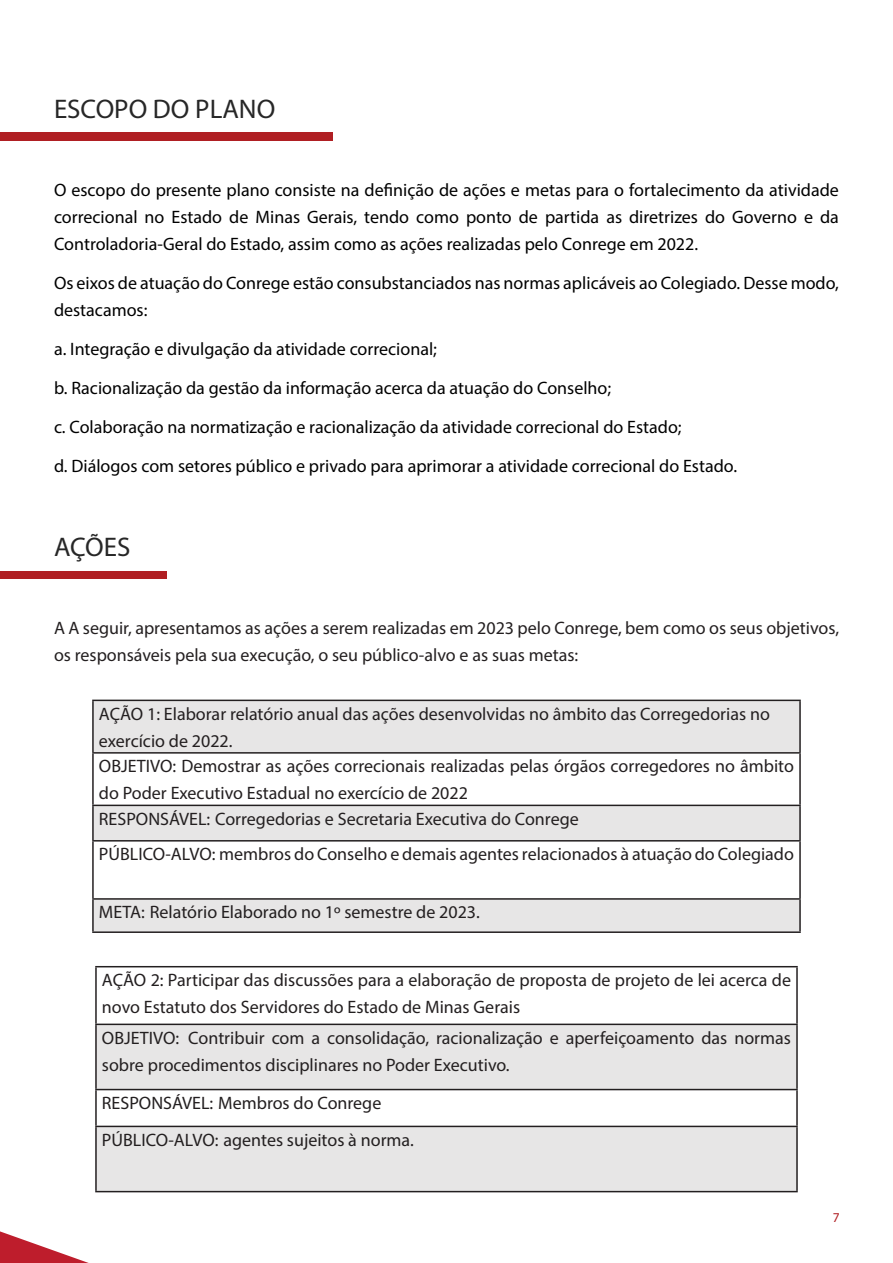
<style>
.page{position:relative;width:893px;height:1263px;background:#fff}
.page>*{position:absolute;margin:0;border:0;box-sizing:border-box;transform-origin:0 0}
.Heading_9{font:27px "Myriad Pro";color:#272727}
.t1{font:18px/27px "Myriad Pro";color:#231f20}
.t2{font:18px/27px "Myriad Pro";color:#000;text-align:justify}
.t3{font:13.5px "Myriad Pro";color:#b01f23}
</style>
<div class="page">
<svg style="left:94px;top:701px;width:705px;height:230px;fill:#e7e6e6"></svg>
<hr style="left:92px;top:700px;width:709px;height:1px;background:#231f20">
<hr style="left:92px;top:701px;width:2px;height:51px;background:#231f20">
<hr style="left:799px;top:701px;width:2px;height:51px;background:#231f20">
<hr style="left:92px;top:752px;width:709px;height:2px;background:#231f20">
<hr style="left:92px;top:754px;width:2px;height:51px;background:#231f20">
<hr style="left:799px;top:754px;width:2px;height:51px;background:#231f20">
<hr style="left:92px;top:805px;width:709px;height:1px;background:#231f20">
<hr style="left:92px;top:806px;width:2px;height:34px;background:#231f20">
<hr style="left:799px;top:806px;width:2px;height:34px;background:#231f20">
<hr style="left:92px;top:840px;width:709px;height:1px;background:#231f20">
<hr style="left:92px;top:841px;width:2px;height:57px;background:#231f20">
<hr style="left:799px;top:841px;width:2px;height:57px;background:#231f20">
<hr style="left:92px;top:898px;width:709px;height:2px;background:#231f20">
<hr style="left:92px;top:900px;width:2px;height:31px;background:#231f20">
<hr style="left:799px;top:900px;width:2px;height:31px;background:#231f20">
<hr style="left:92px;top:931px;width:709px;height:2px;background:#231f20">
<svg style="left:97px;top:1025px;width:699px;height:166px;fill:#e7e6e6"></svg>
<hr style="left:95px;top:966px;width:703px;height:1px;background:#231f20">
<hr style="left:95px;top:967px;width:2px;height:56px;background:#231f20">
<hr style="left:796px;top:967px;width:2px;height:56px;background:#231f20">
<hr style="left:95px;top:1023px;width:703px;height:2px;background:#231f20">
<hr style="left:95px;top:1025px;width:2px;height:64px;background:#231f20">
<hr style="left:796px;top:1025px;width:2px;height:64px;background:#231f20">
<hr style="left:95px;top:1089px;width:703px;height:1px;background:#231f20">
<hr style="left:95px;top:1090px;width:2px;height:36px;background:#231f20">
<hr style="left:796px;top:1090px;width:2px;height:36px;background:#231f20">
<hr style="left:95px;top:1126px;width:703px;height:1px;background:#231f20">
<hr style="left:95px;top:1127px;width:2px;height:64px;background:#231f20">
<hr style="left:796px;top:1127px;width:2px;height:64px;background:#231f20">
<hr style="left:95px;top:1191px;width:703px;height:1px;background:#231f20">
<div style="left:0;top:132px;width:333px;height:8px;background:#b01f23"></div>
<div style="left:0;top:571px;width:166px;height:7px;background:#b01f23"></div>
<svg style="left:0;top:1231px;width:89px;height:32px"></svg>
<p class="Heading_9" style="left:54px;top:93px;width:223px">ESCOPO DO PLANO</p>
<p class="t2" style="left:54px;top:177px;width:786px">O escopo do presente plano consiste na definição de ações e metas para o fortalecimento da atividade correcional no Estado de Minas Gerais, tendo como ponto de partida as diretrizes do Governo e da Controladoria-Geral do Estado, assim como as ações realizadas pelo Conrege em 2022.</p>
<p class="t2" style="left:54px;top:270px;width:786px">Os eixos de atuação do Conrege estão consubstanciados nas normas aplicáveis ao Colegiado. Desse modo, destacamos:</p>
<p class="t2" style="left:54px;top:336px;width:384px">a. Integração e divulgação da atividade correcional;</p>
<p class="t2" style="left:54px;top:375px;width:559px">b. Racionalização da gestão da informação acerca da atuação do Conselho;</p>
<p class="t2" style="left:54px;top:414px;width:629px">c. Colaboração na normatização e racionalização da atividade correcional do Estado;</p>
<p class="t2" style="left:54px;top:453px;width:685px">d. Diálogos com setores público e privado para aprimorar a atividade correcional do Estado.</p>
<p class="Heading_9" style="left:54px;top:530px;width:78px">AÇÕES</p>
<p class="t1" style="left:54px;top:614px;width:786px">A A seguir, apresentamos as ações a serem realizadas em 2023 pelo Conrege, bem como os seus objetivos, os responsáveis pela sua execução, o seu público-alvo e as suas metas:</p>
<p class="t1" style="left:99px;top:700px;width:672px">AÇÃO 1: Elaborar relatório anual das ações desenvolvidas no âmbito das Corregedorias no exercício de 2022.</p>
<p class="t1" style="left:99px;top:752px;width:696px">OBJETIVO: Demostrar as ações correcionais realizadas pelas órgãos corregedores no âmbito do Poder Executivo Estadual no exercício de 2022</p>
<p class="t1" style="left:99px;top:805px;width:481px">RESPONSÁVEL: Corregedorias e Secretaria Executiva do Conrege</p>
<p class="t1" style="left:99px;top:840px;width:696px">PÚBLICO-ALVO: membros do Conselho e demais agentes relacionados à atuação do Colegiado</p>
<p class="t1" style="left:99px;top:899px;width:382px">META: Relatório Elaborado no 1º semestre de 2023.</p>
<p class="t1" style="left:102px;top:966px;width:690px">AÇÃO 2: Participar das discussões para a elaboração de proposta de projeto de lei acerca de novo Estatuto dos Servidores do Estado de Minas Gerais</p>
<p class="t1" style="left:102px;top:1024px;width:690px">OBJETIVO: Contribuir com a consolidação, racionalização e aperfeiçoamento das normas sobre procedimentos disciplinares no Poder Executivo.</p>
<p class="t1" style="left:102px;top:1089px;width:281px">RESPONSÁVEL: Membros do Conrege</p>
<p class="t1" style="left:102px;top:1126px;width:314px">PÚBLICO-ALVO: agentes sujeitos à norma.</p>
<p class="t3" style="left:833px;top:1209px;width:8px">7</p>
</div>
